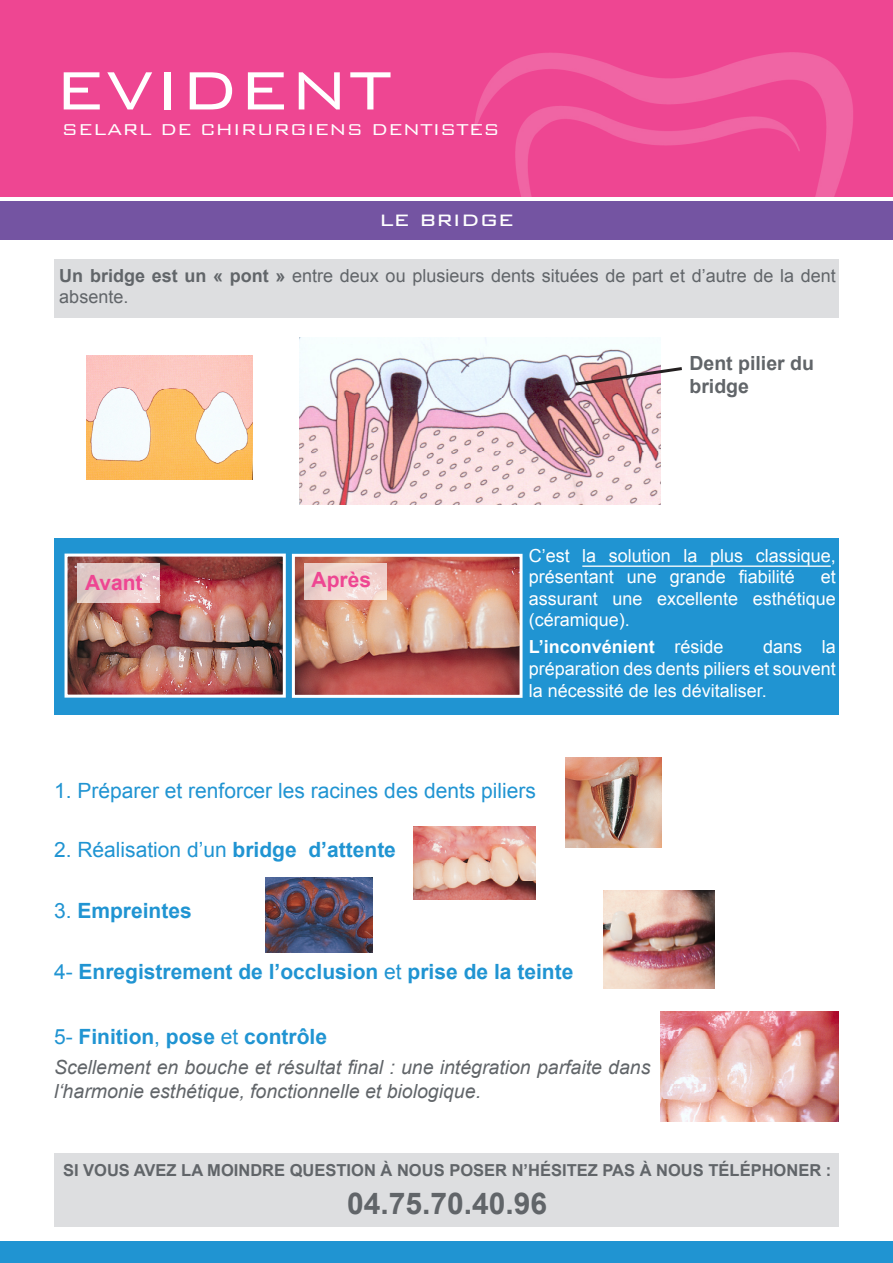
<style>
.page{position:relative;width:893px;height:1263px;background:#fff}
.page>*{position:absolute;margin:0;border:0;box-sizing:border-box;transform-origin:0 0}
.t1{font:300 72px "Bank Gothic BT";color:#fff}
.t2{font:700 30px "Arial";color:#616569}
.t3{font:300 27px "Bank Gothic BT";color:#fff}
.t4{font:700 21px "Arial";color:#2094d2}
.t5{font:21px "Arial";color:#2094d2}
.t6{font:300 21px "Bank Gothic BT";color:#fff}
.t7{font:700 21px "Arial";color:#ee4692}
.t8{font:italic 19.5px/23.4px "Arial";color:#616569}
.t9{font:700 19.5px/23.4px "Arial";color:#616569}
.t10{font:18px/21.6px "Arial";color:#fff;text-align:justify}
.t11{font:18px/21.6px "Arial";color:#616569}
.t12{font:700 18px "Arial";color:#fff}
.t13{font:700 16.5px "Arial";color:#616569}
.s1{font-weight:700}
.s2{font-weight:400}
</style>
<div class="page">
<div style="left:0;top:1px;width:893px;height:196px;background:#ee4692"></div>
<img style="left:474px;top:52px;width:379px;height:145px">
<div style="left:0;top:201px;width:893px;height:39px;background:#7454a2"></div>
<div style="left:54px;top:1153px;width:784px;height:73px;background:#dddee0"></div>
<div style="left:0;top:1241px;width:893px;height:22px;background:#2094d2"></div>
<div style="left:55px;top:259px;width:784px;height:58px;background:#dddee0"></div>
<img style="left:299px;top:337px;width:362px;height:167px">
<div style="left:54px;top:538px;width:785px;height:176px;background:#2094d2"></div>
<img style="left:86px;top:356px;width:167px;height:124px">
<svg style="left:572px;top:365px;width:110px;height:22px"></svg>
<img style="left:69px;top:558px;width:213px;height:136px">
<div style="left:65px;top:554px;width:221px;height:144px;border:3px solid #fff"></div>
<img style="left:296px;top:558px;width:223px;height:136px">
<div style="left:292px;top:554px;width:231px;height:144px;border:3px solid #fff"></div>
<svg style="left:77px;top:563px;width:82px;height:40px;background:#e4c8c7"></svg>
<svg style="left:304px;top:563px;width:83px;height:37px;background:#f0d4cf"></svg>
<img style="left:566px;top:757px;width:95px;height:91px">
<img style="left:265px;top:877px;width:108px;height:75px">
<img style="left:604px;top:890px;width:111px;height:99px">
<hr style="left:582px;top:565px;width:249px;height:2px;background:#fff">
<img style="left:660px;top:1011px;width:179px;height:110px">
<img style="left:414px;top:826px;width:122px;height:73px">
<p class="t1" style="left:54px;top:51px;width:339px">EVIDENT</p>
<p class="t6" style="left:62px;top:118px;width:440px">SELARL DE CHIRURGIENS DENTISTES</p>
<p class="t3" style="left:379px;top:205px;width:136px">le bridge</p>
<p class="t11" style="left:59px;top:265px;width:778px"><span class="s1">Un bridge est un « pont »</span> entre deux ou plusieurs dents situées de part et d’autre de la dent absente.</p>
<p class="t7" style="left:85px;top:569px;width:59px">Avant</p>
<p class="t7" style="left:312px;top:565px;width:61px">Après</p>
<p class="t9" style="left:689px;top:352px;width:126px">Dent pilier du bridge</p>
<p class="t10" style="left:529px;top:545px;width:309px">C’est la solution la plus classique, présentant une grande fiabilité</p>
<p class="t10" style="left:529px;top:566px;width:309px;text-indent:292px">et assurant une excellente esthétique (céramique).</p>
<p class="t12" style="left:529px;top:635px;width:196px">L’inconvénient <span class="s2">réside</span></p>
<p class="t10" style="left:529px;top:636px;width:309px;text-indent:234px">dans la préparation des dents piliers et souvent la nécessité de les dévitaliser.</p>
<p class="t5" style="left:54px;top:777px;width:484px">1. Préparer et renforcer les racines des dents piliers</p>
<p class="t5" style="left:54px;top:836px;width:343px">2. Réalisation d’un <span class="s1">bridge d’attente</span></p>
<p class="t4" style="left:54px;top:897px;width:139px"><span class="s2">3.</span> Empreintes</p>
<p class="t4" style="left:54px;top:958px;width:521px"><span class="s2">4-</span> Enregistrement de l’occlusion <span class="s2">et</span> prise de la teinte</p>
<p class="t4" style="left:54px;top:1022px;width:275px"><span class="s2">5-</span> Finition<span class="s2">,</span> pose <span class="s2">et</span> contrôle</p>
<p class="t8" style="left:54px;top:1056px;width:598px">Scellement en bouche et résultat final : une intégration parfaite dans l‘harmonie esthétique, fonctionnelle et biologique.</p>
<p class="t13" style="left:63px;top:1160px;width:770px">SI VOUS AVEZ LA MOINDRE QUESTION À NOUS POSER N’HÉSITEZ PAS À NOUS TÉLÉPHONER :</p>
<p class="t2" style="left:347px;top:1183px;width:202px">04.75.70.40.96</p>
</div>
